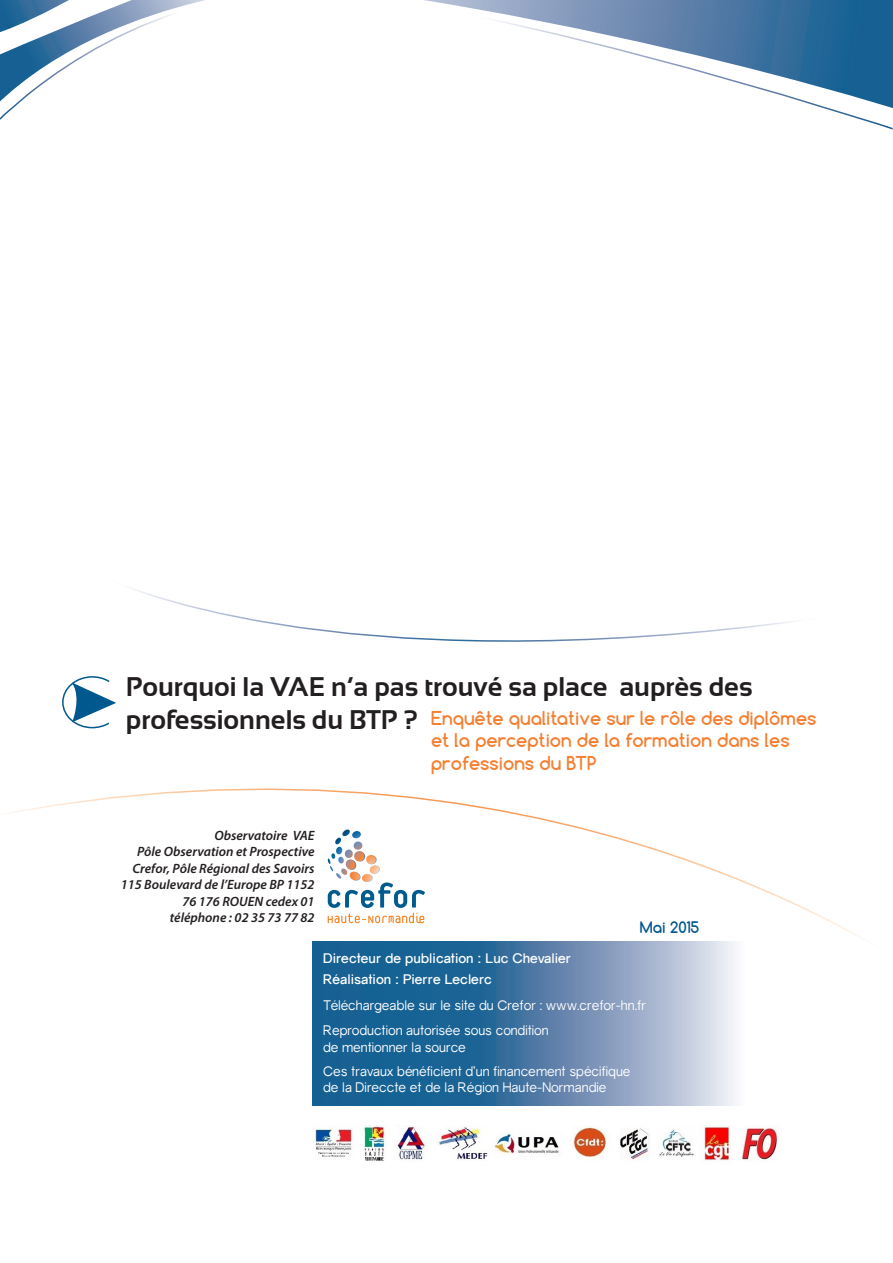
<style>
.page{position:relative;width:893px;height:1263px;background:#fff}
.page>*{position:absolute;margin:0;border:0;box-sizing:border-box;transform-origin:0 0}
.t1{font:700 27px "Sansation";color:#231f20}
.t2{font:700 18px "Comfortaa";color:#f47f31}
.t3{font:700 15px "Comfortaa";color:#00588e}
.t4{font:13.5px "Gravity";color:#fff}
.t5{font:italic 600 13.5px "Myriad Pro";color:#231f20}
.t6{font:700 13.5px "Gravity";color:#fff}
</style>
<div class="page">
<svg style="left:424px;top:0;width:467px;height:129px"></svg>
<svg style="left:891px;top:0;width:2px;height:130px"></svg>
<svg style="left:0;top:0;width:205px;height:120px"></svg>
<svg style="left:7px;top:788px;width:860px;height:208px"></svg>
<svg style="left:328px;top:829px;width:97px;height:94px"></svg>
<svg style="left:62px;top:676px;width:54px;height:53px"></svg>
<svg style="left:313px;top:941px;width:435px;height:164px;background:#5f8bb0"></svg>
<img style="left:315px;top:1126px;width:463px;height:35px">
<svg style="left:107px;top:588px;width:688px;height:99px"></svg>
<p class="t1" style="left:126px;top:671px;width:628px">Pourquoi la VAE n’a pas trouvé sa place auprès des</p>
<p class="t1" style="left:126px;top:704px;width:294px">professionnels du BTP ?</p>
<p class="t2" style="left:431px;top:706px;width:387px">Enquête qualitative sur le rôle des diplômes</p>
<p class="t2" style="left:431px;top:729px;width:360px">et la perception de la formation dans les</p>
<p class="t2" style="left:431px;top:751px;width:167px">professions du BTP</p>
<p class="t5" style="left:214px;top:826px;width:102px">Observatoire VAE</p>
<p class="t5" style="left:137px;top:843px;width:179px">Pôle Observation et Prospective</p>
<p class="t5" style="left:133px;top:859px;width:184px">Crefor, Pôle Régional des Savoirs</p>
<p class="t5" style="left:121px;top:876px;width:195px">115 Boulevard de l’Europe BP 1152</p>
<p class="t5" style="left:182px;top:892px;width:134px">76 176 ROUEN cedex 01</p>
<p class="t5" style="left:170px;top:909px;width:146px">téléphone : 02 35 73 77 82</p>
<p class="t3" style="left:640px;top:917px;width:61px">Mai 2015</p>
<p class="t6" style="left:323px;top:950px;width:250px">Directeur de publication : Luc Chevalier</p>
<p class="t6" style="left:323px;top:971px;width:170px">Réalisation : Pierre Leclerc</p>
<p class="t4" style="left:323px;top:997px;width:324px">Téléchargeable sur le site du Crefor : www.crefor-hn.fr</p>
<p class="t4" style="left:323px;top:1023px;width:227px">Reproduction autorisée sous condition</p>
<p class="t4" style="left:323px;top:1039px;width:144px">de mentionner la source</p>
<p class="t4" style="left:323px;top:1063px;width:309px">Ces travaux bénéficient d’un financement spécifique</p>
<p class="t4" style="left:323px;top:1080px;width:285px">de la Direccte et de la Région Haute-Normandie</p>
</div>
